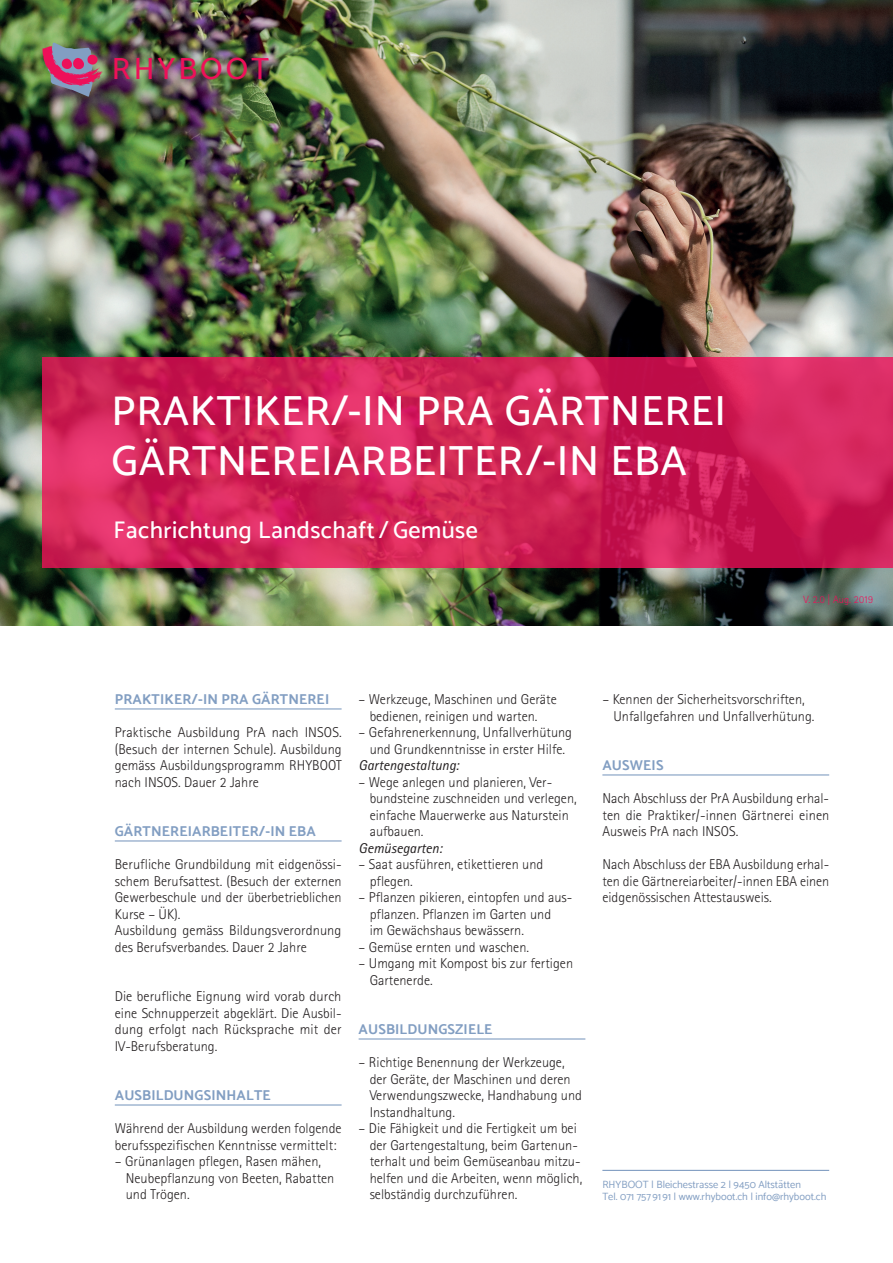
<style>
.page{position:relative;width:893px;height:1263px;background:#fff}
.page>*{position:absolute;margin:0;border:0;box-sizing:border-box;transform-origin:0 0}
.t1{font:500 42px/49.5px "Catamaran";letter-spacing:.02em;color:#fff}
.t2{font:500 30.9px "Catamaran";letter-spacing:.1em;color:#ee1059}
.t3{font:500 24px "Catamaran";letter-spacing:.02em;color:#fff}
.t4{font:300 14.25px/16.5px "Rotis Sans Serif Std";color:#231f20}
.t5{font:700 14.25px "Catamaran";letter-spacing:.01em;color:#829ec2}
.t6{font:italic 14.25px "Rotis Sans Serif Std";color:#231f20}
.t7{font:10.5px/12.6px "Catamaran";color:#829ec2}
.t8{font:300 10.5px "Rotis Sans Serif Std";color:#ee1059}
</style>
<div class="page">
<img style="left:0;top:0;width:893px;height:625px">
<img style="left:43px;top:43px;width:61px;height:54px">
<svg style="left:43px;top:358px;width:850px;height:210px;background:#d02157"></svg>
<hr style="left:602px;top:1170px;width:227px;height:1px;background:#829ec2">
<hr style="left:115px;top:708px;width:227px;height:1px;background:#829ec2">
<hr style="left:115px;top:840px;width:227px;height:1px;background:#829ec2">
<hr style="left:115px;top:1104px;width:227px;height:1px;background:#829ec2">
<hr style="left:359px;top:1038px;width:226px;height:1px;background:#829ec2">
<hr style="left:602px;top:774px;width:227px;height:1px;background:#829ec2">
<h2 class="t2" style="left:112px;top:48px;width:159px">RHYBOOT</h2>
<h1 class="t1" style="left:112px;top:386px;width:616px">PRAKTIKER/-IN PRA GÄRTNEREI<br>GÄRTNEREIARBEITER/-IN EBA</h1>
<h3 class="t3" style="left:114px;top:516px;width:366px">Fachrichtung Landschaft / Gemüse</h3>
<p class="t8" style="left:803px;top:593px;width:71px">V. 2.0 | Aug. 2019</p>
<p class="t5" style="left:115px;top:691px;width:216px">PRAKTIKER/-IN PRA GÄRTNEREI</p>
<p class="t4" style="left:115px;top:724px;width:228px;text-align:justify">Praktische Ausbildung PrA nach INSOS. (Besuch der internen Schule). Ausbildung gemäss Ausbildungsprogramm RHYBOOT nach INSOS. Dauer 2 Jahre</p>
<p class="t5" style="left:115px;top:823px;width:202px">GÄRTNEREIARBEITER/-IN EBA</p>
<p class="t4" style="left:115px;top:856px;width:228px">Berufliche Grundbildung mit eidgenössi&shy;schem Berufsattest. (Besuch der externen Gewerbeschule und der überbetrieblichen Kurse – ÜK).<br>Ausbildung gemäss Bildungsverordnung des Berufsverbandes. Dauer 2 Jahre</p>
<p class="t4" style="left:115px;top:988px;width:228px;text-align:justify">Die berufliche Eignung wird vorab durch eine Schnupperzeit abgeklärt. Die Ausbil&shy;dung erfolgt nach Rücksprache mit der IV-Berufsberatung.</p>
<p class="t5" style="left:115px;top:1087px;width:158px">AUSBILDUNGSINHALTE</p>
<p class="t4" style="left:115px;top:1120px;width:228px">Während der Ausbildung werden folgende berufsspezifischen Kenntnisse vermittelt:</p>
<p class="t4" style="left:126px;top:1153px;width:210px;text-indent:-11px">– Grünanlagen pflegen, Rasen mähen,<br>Neubepflanzung von Beeten, Rabatten und Trögen.</p>
<p class="t4" style="left:359px;top:691px;width:200px;text-align:center">– Werkzeuge, Maschinen und Geräte bedienen, reinigen und warten.</p>
<p class="t4" style="left:359px;top:724px;width:215px;text-align:center">– Gefahrenerkennung, Unfallverhütung und Grundkenntnisse in erster Hilfe.</p>
<p class="t6" style="left:359px;top:757px;width:102px">Gartengestaltung:</p>
<p class="t4" style="left:370px;top:774px;width:209px;text-indent:-11px">– Wege anlegen und planieren, Ver&shy;bundsteine zuschneiden und verlegen, einfache Mauerwerke aus Naturstein aufbauen.</p>
<p class="t6" style="left:359px;top:839px;width:85px">Gemüsegarten:</p>
<p class="t4" style="left:370px;top:856px;width:175px;text-indent:-11px">– Saat ausführen, etikettieren und pflegen.</p>
<p class="t4" style="left:370px;top:889px;width:204px;text-indent:-11px">– Pflanzen pikieren, eintopfen und aus&shy;pflanzen. Pflanzen im Garten und<br>im Gewächshaus bewässern.</p>
<p class="t4" style="left:359px;top:939px;width:172px">– Gemüse ernten und waschen.</p>
<p class="t4" style="left:370px;top:955px;width:205px;text-indent:-11px">– Umgang mit Kompost bis zur fertigen<br>Gartenerde.</p>
<p class="t5" style="left:359px;top:1021px;width:135px">AUSBILDUNGSZIELE</p>
<p class="t4" style="left:370px;top:1054px;width:214px;text-indent:-11px">– Richtige Benennung der Werkzeuge, der Geräte, der Maschinen und deren<br>Verwendungszwecke, Handhabung und<br>Instandhaltung.</p>
<p class="t4" style="left:370px;top:1120px;width:214px;text-indent:-11px">– Die Fähigkeit und die Fertigkeit um bei der Gartengestaltung, beim Gartenun&shy;terhalt und beim Gemüseanbau mitzu&shy;helfen und die Arbeiten, wenn möglich, selbständig durchzuführen.</p>
<p class="t4" style="left:613px;top:691px;width:203px;text-indent:-11px">– Kennen der Sicherheitsvorschriften,<br>Unfallgefahren und Unfallverhütung.</p>
<p class="t5" style="left:602px;top:757px;width:63px">AUSWEIS</p>
<p class="t4" style="left:602px;top:790px;width:228px;text-align:justify">Nach Abschluss der PrA Ausbildung erhal&shy;ten die Praktiker/-innen Gärtnerei einen Ausweis PrA nach INSOS.</p>
<p class="t4" style="left:602px;top:856px;width:228px;text-align:justify">Nach Abschluss der EBA Ausbildung erhal&shy;ten die Gärtnereiarbeiter/-innen EBA einen eidgenössischen Attestausweis.</p>
<p class="t7" style="left:602px;top:1178px;width:225px">RHYBOOT | Bleichestrasse 2 | 9450 Altstatten<br>Tel. 071 7579191 | www.rhyboot.ch | info@rhyboot.ch</p>
</div>
